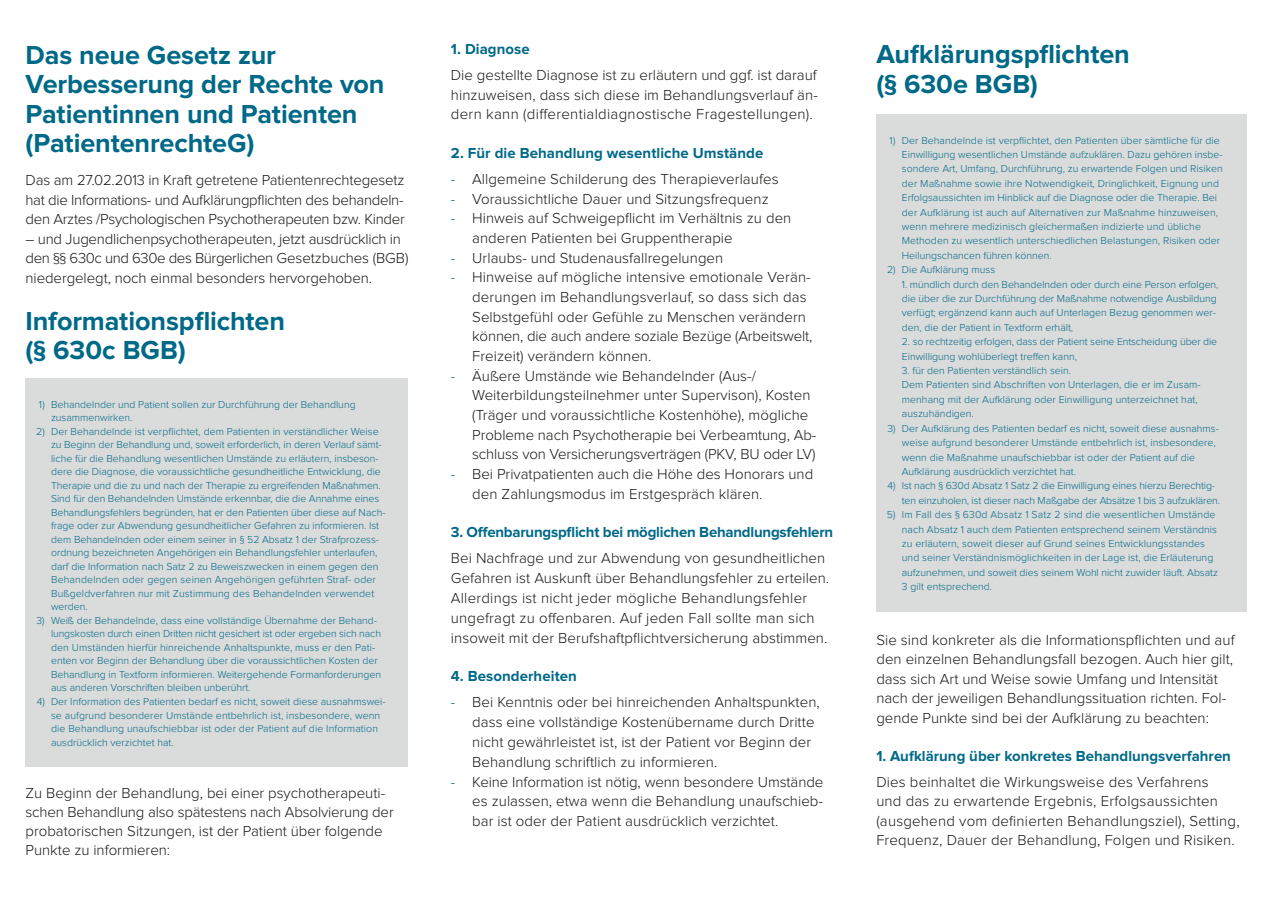
<style>
.page{position:relative;width:1272px;height:902px;background:#fff}
.page>*{position:absolute;margin:0;border:0;box-sizing:border-box;transform-origin:0 0}
.DGPT_Headline{font:700 27px/29.4px "Proxima Nova";letter-spacing:-.005em;color:#006988}
.Fließtext{font:300 15px/19.5px "Proxima Nova";letter-spacing:.005em;color:#181816}
.VA-Flyer_Headline_2{font:700 15px "Proxima Nova";color:#006988}
.Fließtext-2{font:300 15px/19.5px "Proxima Nova";letter-spacing:-.015em;color:#181816}
.Marginalie{font:300 10.5px/14.4px "Proxima Nova";color:#006988}
.s1{color:#006988}
</style>
<div class="page">
<div style="left:26px;top:378px;width:382px;height:388px;background:#dadbdb"></div>
<div style="left:876px;top:114px;width:370px;height:497px;background:#dadbdb"></div>
<p class="DGPT_Headline" style="left:26px;top:41px;width:360px">Das neue Gesetz zur<br>Verbesserung der Rechte von<br>Patientinnen und Patienten (PatientenrechteG)</p>
<p class="Fließtext" style="left:26px;top:171px;width:381px;text-align:justify">Das am 27.02.2013 in Kraft getretene Patientenrechtegesetz hat die Informations- und Aufklärungpflichten des behandeln&shy;den Arztes /Psychologischen Psychotherapeuten bzw. Kinder</p>
<p class="Fließtext-2" style="left:26px;top:230px;width:384px">– und Jugendlichenpsychotherapeuten, jetzt ausdrücklich in den §§ 630c und 630e des Bürgerlichen Gesetzbuches (BGB) niedergelegt, noch einmal besonders hervorgehoben.</p>
<p class="DGPT_Headline" style="left:26px;top:307px;width:261px">Informationspflichten (§ 630c BGB)</p>
<p class="Marginalie" style="left:51px;top:398px;width:306px;line-height:13.5px;text-indent:-12px">1) Behandelnder und Patient sollen zur Durchführung der Behandlung zusammenwirken.</p>
<p class="Marginalie" style="left:51px;top:425px;width:336px;line-height:13.5px;text-indent:-15px">2) Der Behandelnde ist verpflichtet, dem Patienten in verständlicher Weise zu Beginn der Behandlung und, soweit erforderlich, in deren Verlauf sämt&shy;liche für die Behandlung wesentlichen Umstände zu erläutern, insbeson&shy;dere die Diagnose, die voraussichtliche gesundheitliche Entwicklung, die Therapie und die zu und nach der Therapie zu ergreifenden Maßnahmen.<br>Sind für den Behandelnden Umstände erkennbar, die die Annahme eines Behandlungsfehlers begründen, hat er den Patienten über diese auf Nach&shy;frage oder zur Abwendung gesundheitlicher Gefahren zu informieren. Ist dem Behandelnden oder einem seiner in § 52 Absatz 1 der Strafprozess&shy;ordnung bezeichneten Angehörigen ein Behandlungsfehler unterlaufen, darf die Information nach Satz 2 zu Beweiszwecken in einem gegen den Behandelnden oder gegen seinen Angehörigen geführten Straf- oder Bußgeldverfahren nur mit Zustimmung des Behandelnden verwendet werden.</p>
<p class="Marginalie" style="left:51px;top:614px;width:331px;line-height:13.5px;text-indent:-15px">3) Weiß der Behandelnde, dass eine vollständige Übernahme der Behand&shy;lungskosten durch einen Dritten nicht gesichert ist oder ergeben sich nach den Umständen hierfür hinreichende Anhaltspunkte, muss er den Pati&shy;enten vor Beginn der Behandlung über die voraussichtlichen Kosten der Behandlung in Textform informieren. Weitergehende Formanforderungen aus anderen Vorschriften bleiben unberührt.</p>
<p class="Marginalie" style="left:51px;top:695px;width:336px;line-height:13.5px;text-indent:-14px">4) Der Information des Patienten bedarf es nicht, soweit diese ausnahmswei&shy;se aufgrund besonderer Umstände entbehrlich ist, insbesondere, wenn die Behandlung unaufschiebbar ist oder der Patient auf die Information ausdrücklich verzichtet hat.</p>
<p class="Fließtext" style="left:26px;top:784px;width:370px;line-height:19px">Zu Beginn der Behandlung, bei einer psychotherapeuti&shy;schen Behandlung also spätestens nach Absolvierung der probatorischen Sitzungen, ist der Patient über folgende Punkte zu informieren:</p>
<p class="VA-Flyer_Headline_2" style="left:451px;top:42px;width:80px">1. Diagnose</p>
<p class="Fließtext" style="left:451px;top:66px;width:368px;text-align:justify">Die gestellte Diagnose ist zu erläutern und ggf. ist darauf hinzuweisen, dass sich diese im Behandlungsverlauf än&shy;dern kann (differentialdiagnostische Fragestellungen).</p>
<p class="VA-Flyer_Headline_2" style="left:451px;top:146px;width:314px">2. Für die Behandlung wesentliche Umstände</p>
<p class="Fließtext" style="left:451px;top:170px;width:329px"><span class="s1">-</span> Allgemeine Schilderung des Therapieverlaufes</p>
<p class="Fließtext" style="left:451px;top:189px;width:319px"><span class="s1">-</span> Voraussichtliche Dauer und Sitzungsfrequenz</p>
<p class="Fließtext" style="left:472px;top:209px;width:321px;text-indent:-21px"><span class="s1">-</span> Hinweis auf Schweigepflicht im Verhältnis zu den anderen Patienten bei Gruppentherapie</p>
<p class="Fließtext" style="left:451px;top:248px;width:274px"><span class="s1">-</span> Urlaubs- und Studenausfallregelungen</p>
<p class="Fließtext" style="left:472px;top:268px;width:342px;text-indent:-21px"><span class="s1">-</span> Hinweise auf mögliche intensive emotionale Verän&shy;derungen im Behandlungsverlauf, so dass sich das Selbstgefühl oder Gefühle zu Menschen verändern können, die auch andere soziale Bezüge (Arbeitswelt, Freizeit) verändern können.</p>
<p class="Fließtext" style="left:472px;top:366px;width:346px;text-indent:-21px"><span class="s1">-</span> Äußere Umstände wie Behandelnder (Aus-/ Weiterbildungsteilnehmer unter Supervison), Kosten (Träger und voraussichtliche Kostenhöhe), mögliche Probleme nach Psychotherapie bei Verbeamtung, Ab&shy;schluss von Versicherungsverträgen (PKV, BU oder LV)</p>
<p class="Fließtext" style="left:472px;top:464px;width:342px;text-indent:-21px"><span class="s1">-</span> Bei Privatpatienten auch die Höhe des Honorars und den Zahlungsmodus im Erstgespräch klären.</p>
<p class="VA-Flyer_Headline_2" style="left:451px;top:525px;width:384px">3. Offenbarungspflicht bei möglichen Behandlungsfehlern</p>
<p class="Fließtext" style="left:451px;top:549px;width:380px">Bei Nachfrage und zur Abwendung von gesundheitlichen<br>Gefahren ist Auskunft über Behandlungsfehler zu erteilen.</p>
<p class="Fließtext" style="left:451px;top:588px;width:378px">Allerdings ist nicht jeder mögliche Behandlungsfehler ungefragt zu offenbaren. Auf jeden Fall sollte man sich insoweit mit der Berufshaftpflichtversicherung abstimmen.</p>
<p class="VA-Flyer_Headline_2" style="left:451px;top:669px;width:127px">4. Besonderheiten</p>
<p class="Fließtext" style="left:472px;top:693px;width:349px;text-indent:-21px"><span class="s1">-</span> Bei Kenntnis oder bei hinreichenden Anhaltspunkten, dass eine vollständige Kostenübername durch Dritte nicht gewährleistet ist, ist der Patient vor Beginn der Behandlung schriftlich zu informieren.</p>
<p class="Fließtext" style="left:472px;top:772px;width:353px;text-align:justify;text-indent:-21px"><span class="s1">-</span> Keine Information ist nötig, wenn besondere Umstände es zulassen, etwa wenn die Behandlung unaufschieb&shy;bar ist oder der Patient ausdrücklich verzichtet.</p>
<p class="DGPT_Headline" style="left:876px;top:41px;width:255px">Aufklärungspflichten (§ 630e BGB)</p>
<p class="Marginalie" style="left:901px;top:133px;width:322px;text-indent:-12px">1) Der Behandelnde ist verpflichtet, den Patienten über sämtliche für die Einwilligung wesentlichen Umstände aufzuklären. Dazu gehören insbe&shy;sondere Art, Umfang, Durchführung, zu erwartende Folgen und Risiken der Maßnahme sowie ihre Notwendigkeit, Dringlichkeit, Eignung und Erfolgsaussichten im Hinblick auf die Diagnose oder die Therapie. Bei der Aufklärung ist auch auf Alternativen zur Maßnahme hinzuweisen, wenn mehrere medizinisch gleichermaßen indizierte und übliche Methoden zu wesentlich unterschiedlichen Belastungen, Risiken oder Heilungschancen führen können.</p>
<p class="Marginalie" style="left:887px;top:263px;width:110px">2) Die Aufklärung muss</p>
<p class="Marginalie" style="left:901px;top:277px;width:318px">1. mündlich durch den Behandelnden oder durch eine Person erfolgen, die über die zur Durchführung der Maßnahme notwendige Ausbildung verfügt; ergänzend kann auch auf Unterlagen Bezug genommen wer&shy;den, die der Patient in Textform erhält,</p>
<p class="Marginalie" style="left:901px;top:335px;width:317px">2. so rechtzeitig erfolgen, dass der Patient seine Entscheidung über die<br>Einwilligung wohlüberlegt treffen kann,</p>
<p class="Marginalie" style="left:901px;top:364px;width:171px">3. für den Patienten verständlich sein.</p>
<p class="Marginalie" style="left:901px;top:378px;width:300px">Dem Patienten sind Abschriften von Unterlagen, die er im Zusam&shy;menhang mit der Aufklärung oder Einwilligung unterzeichnet hat, auszuhändigen.</p>
<p class="Marginalie" style="left:901px;top:421px;width:318px;text-indent:-14px">3) Der Aufklärung des Patienten bedarf es nicht, soweit diese ausnahms&shy;weise aufgrund besonderer Umstände entbehrlich ist, insbesondere, wenn die Maßnahme unaufschiebbar ist oder der Patient auf die Aufklärung ausdrücklich verzichtet hat.</p>
<p class="Marginalie" style="left:901px;top:479px;width:319px;text-indent:-14px">4) Ist nach § 630d Absatz 1 Satz 2 die Einwilligung eines hierzu Berechtig&shy;ten einzuholen, ist dieser nach Maßgabe der Absätze 1 bis 3 aufzuklären.</p>
<p class="Marginalie" style="left:901px;top:508px;width:317px;text-indent:-15px">5) Im Fall des § 630d Absatz 1 Satz 2 sind die wesentlichen Umstände nach Absatz 1 auch dem Patienten entsprechend seinem Verständnis zu erläutern, soweit dieser auf Grund seines Entwicklungsstandes und seiner Verständnismöglichkeiten in der Lage ist, die Erläuterung aufzunehmen, und soweit dies seinem Wohl nicht zuwider läuft. Absatz 3 gilt entsprechend.</p>
<p class="Fließtext" style="left:876px;top:630px;width:360px">Sie sind konkreter als die Informationspflichten und auf den einzelnen Behandlungsfall bezogen. Auch hier gilt, dass sich Art und Weise sowie Umfang und Intensität nach der jeweiligen Behandlungssituation richten. Fol&shy;gende Punkte sind bei der Aufklärung zu beachten:</p>
<p class="VA-Flyer_Headline_2" style="left:876px;top:748px;width:356px">1. Aufklärung über konkretes Behandlungsverfahren</p>
<p class="Fließtext" style="left:876px;top:772px;width:365px">Dies beinhaltet die Wirkungsweise des Verfahrens<br>und das zu erwartende Ergebnis, Erfolgsaussichten (ausgehend vom definierten Behandlungsziel), Setting, Frequenz, Dauer der Behandlung, Folgen und Risiken.</p>
</div>
